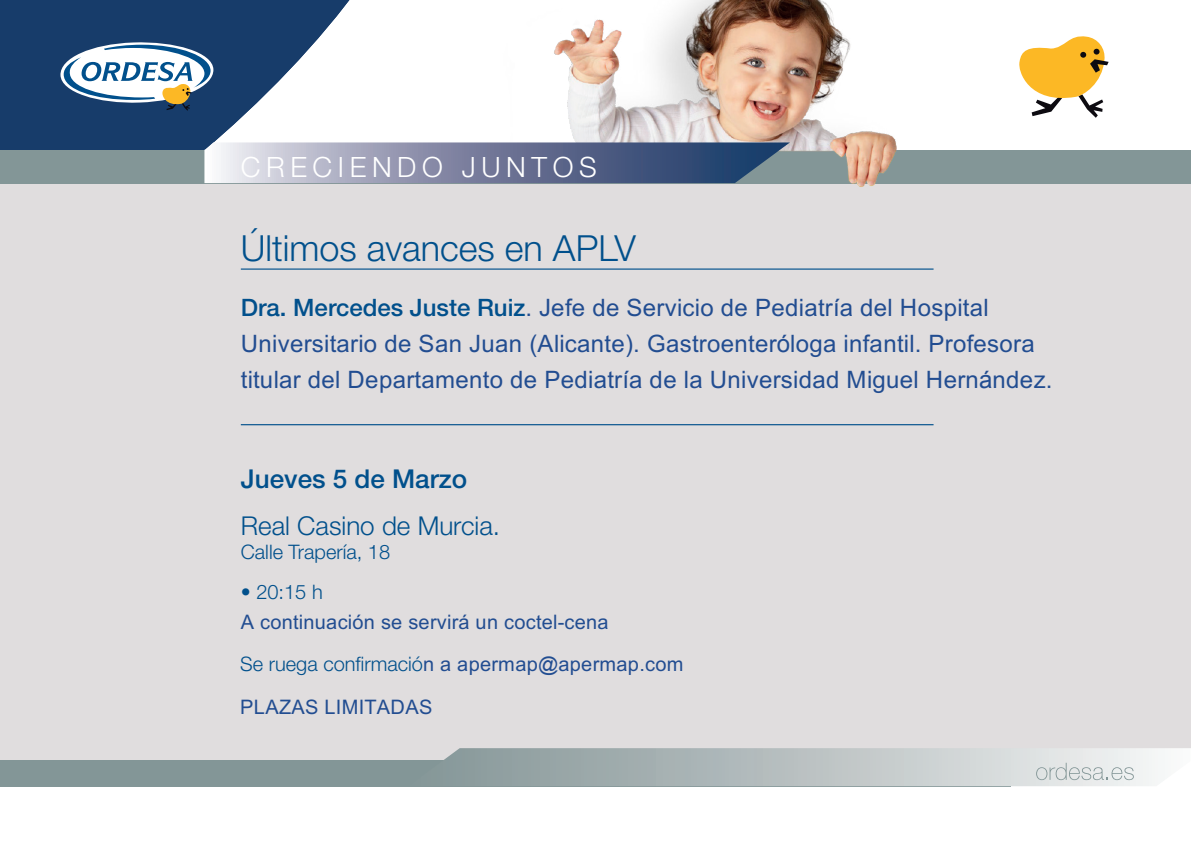
<style>
.page{position:relative;width:1191px;height:842px;background:#fff}
.page>*{position:absolute;margin:0;border:0;box-sizing:border-box;transform-origin:0 0}
.t1{font:300 36px "Helvetica Neue LT Std";color:#01508c}
.t2{font:300 28px "Helvetica Neue LT Std";letter-spacing:.2em;color:#fff}
.t3{font:300 26px "Helvetica Neue LT Std";color:#01508c}
.t4{font:500 26px "Helvetica Neue LT Std";color:#01508c}
.t5{font:24px/35.8px "Arial";color:#224d91}
.t6{font:20px/43.2px "Arial";color:#224d91}
.t7{font:300 20px "Helvetica Neue LT Std";color:#01508c}
.s1{font-family:"Helvetica Neue LT Std";font-weight:500;color:#01508c}
.s2{font-family:"Helvetica Neue LT Std";font-weight:300;color:#01508c}
</style>
<div class="page">
<svg style="left:0;top:0;width:350px;height:150px;fill:#173c6a"></svg>
<div style="left:0;top:150px;width:1190px;height:610px;background:#e0ddde"></div>
<div style="left:0;top:150px;width:1191px;height:33px;background:#839697"></div>
<img style="left:497px;top:0;width:404px;height:187px">
<svg style="left:1019px;top:36px;width:89px;height:82px"></svg>
<hr style="left:241px;top:268px;width:692px;height:2px;background:#01508c">
<hr style="left:241px;top:424px;width:692px;height:1px;background:#01508c">
<div style="left:0;top:760px;width:1010px;height:26px;background:#839697"></div>
<svg style="left:444px;top:748px;width:746px;height:38px"></svg>
<svg style="left:60px;top:41px;width:154px;height:70px"></svg>
<svg style="left:204px;top:142px;width:586px;height:41px;background:#7d87a2"></svg>
<p class="t2" style="left:241px;top:150px;width:357px">CRECIENDO JUNTOS</p>
<h1 class="t1" style="left:241px;top:226px;width:396px">Últimos avances en APLV</h1>
<p class="t5" style="left:241px;top:290px;width:813px"><span class="s1">Dra. Mercedes Juste Ruiz</span>. Jefe de Servicio de Pediatría del Hospital<br>Universitario de San Juan (Alicante). Gastroenteróloga infantil. Profesora titular del Departamento de Pediatría de la Universidad Miguel Hernández.</p>
<p class="t4" style="left:241px;top:463px;width:228px">Jueves 5 de Marzo</p>
<p class="t3" style="left:241px;top:510px;width:261px">Real Casino de Murcia.</p>
<p class="t7" style="left:241px;top:540px;width:151px">Calle Trapería, 18</p>
<p class="t7" style="left:241px;top:580px;width:83px">• 20:15 h</p>
<p class="t6" style="left:241px;top:601px;width:369px">A continuación se servirá un coctel-cena</p>
<p class="t6" style="left:240px;top:642px;width:445px"><span class="s2">Se ruega confirmació</span>n a apermap@apermap.com<br>PLAZAS LIMITADAS</p>
</div>
